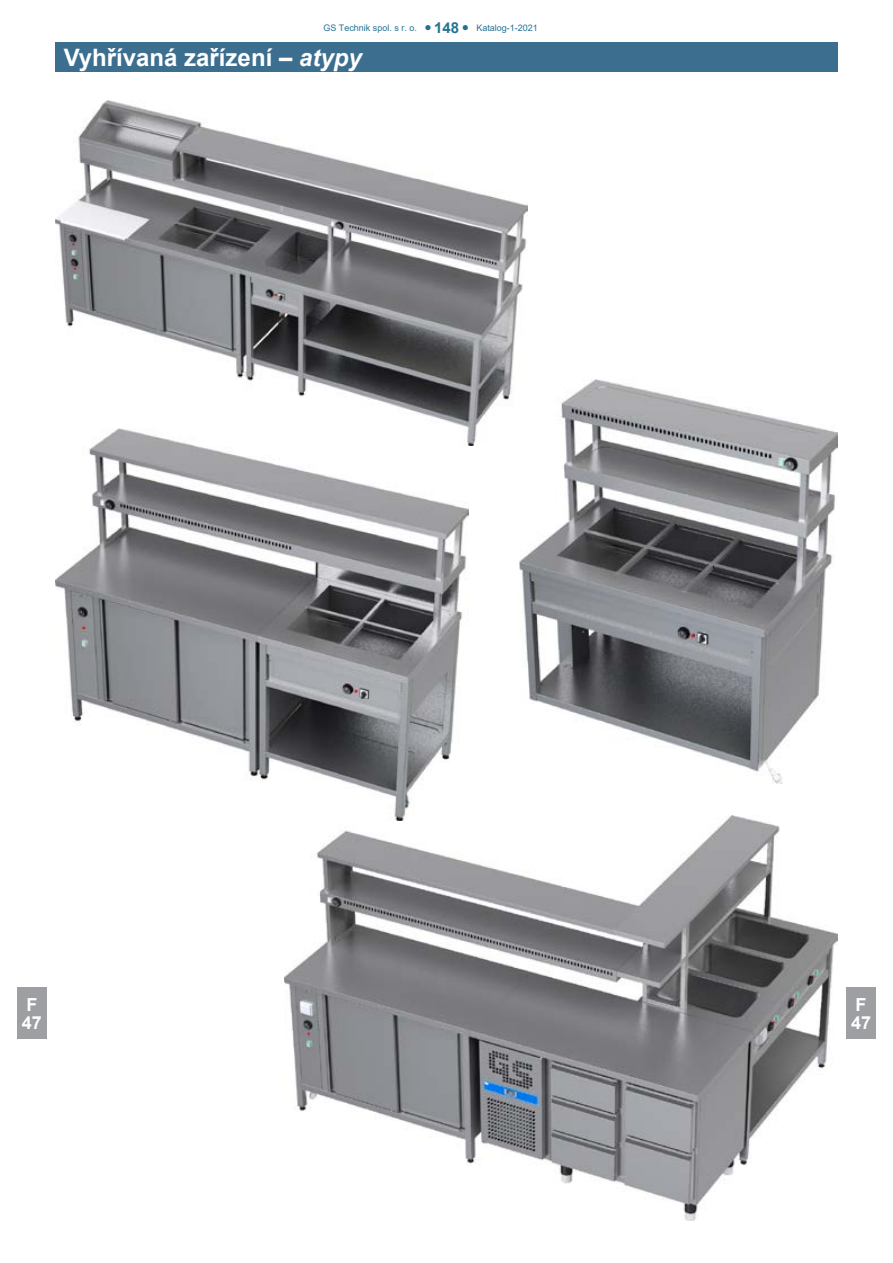
<style>
.page{position:relative;width:893px;height:1263px;background:#fff}
.page>*{position:absolute;margin:0;border:0;box-sizing:border-box;transform-origin:0 0}
.t1{font:700 24px "Arial";color:#fff}
.t2{font:700 18px/18px "Arial";color:#fff}
.t3{font:9px "Arial";color:#247292}
.s1{font-weight:700;font-size:12px}
.s2{font-weight:700;font-size:15px}
.s3{font-style:italic}
</style>
<div class="page">
<div style="left:846px;top:987px;width:30px;height:51px;background:#9d9fa2"></div>
<div style="left:17px;top:987px;width:30px;height:51px;background:#9d9fa2"></div>
<img style="left:55px;top:101px;width:472px;height:345px">
<div style="left:55px;top:43px;width:783px;height:29px;background:#3b6e8f"></div>
<img style="left:519px;top:380px;width:319px;height:403px">
<img style="left:285px;top:815px;width:553px;height:405px">
<img style="left:55px;top:429px;width:414px;height:391px">
<p class="t3" style="left:323px;top:22px;width:216px">GS Technik spol. s r. o. <span class="s1">●</span> <span class="s2">148</span> <span class="s1">●</span> Katalog-1-2021</p>
<h1 class="t1" style="left:64px;top:41px;width:299px">Vyhřívaná zařízení – <span class="s3">atypy</span></h1>
<h2 class="t2" style="left:22px;top:995px;width:22px">F<br>47</h2>
<h2 class="t2" style="left:851px;top:995px;width:22px">F<br>47</h2>
</div>
